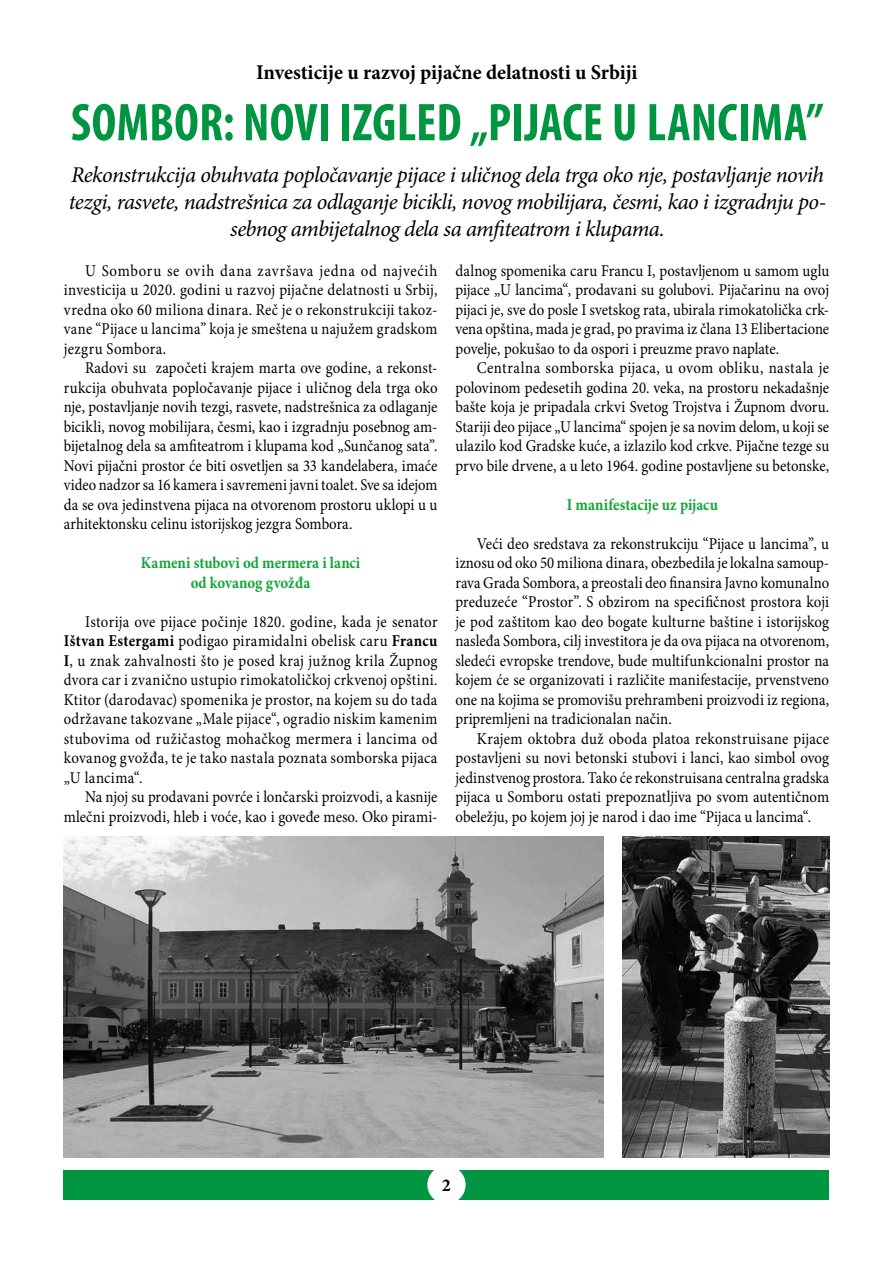
<style>
.page{position:relative;width:893px;height:1263px;background:#fff}
.page>*{position:absolute;margin:0;border:0;box-sizing:border-box;transform-origin:0 0}
.t1{font:700 condensed 53.55px "Myriad Pro";letter-spacing:.005em;color:#009641;scale:.95 1}
.t2{font:italic 22.5px/27px "Minion Pro";letter-spacing:-.025em;color:#000;text-align:center}
.t3{font:700 21px "Minion Pro";letter-spacing:-.005em;color:#000}
.t4{font:700 18px "Minion Pro";color:#000}
.t5{font:16.5px/19.5px "Minion Pro";letter-spacing:.005em;color:#000;text-align:justify;scale:.9 1}
.t6{font:700 16.5px/19.5px "Minion Pro";color:#13a538;text-align:center;scale:.9 1}
.s1{font-weight:700}
</style>
<div class="page">
<div style="left:64px;top:1170px;width:765px;height:29px;background:#009641"></div>
<div style="left:427px;top:1165px;width:39px;height:39px;background:#fff;border-radius:50%"></div>
<img style="left:622px;top:836px;width:207px;height:322px">
<img style="left:64px;top:836px;width:540px;height:322px">
<p class="t3" style="left:256px;top:60px;width:383px">Investicije u razvoj pijačne delatnosti u Srbiji</p>
<h1 class="t1" style="left:71px;top:89px;width:794px">SOMBOR: NOVI IZGLED „PIJACE U LANCIMA”</h1>
<p class="t2" style="left:69px;top:162px;width:759px">Rekonstrukcija obuhvata popločavanje pijace i uličnog dela trga oko nje, postavljanje novih tezgi, rasvete, nadstrešnica za odlaganje bicikli, novog mobilijara, česmi, kao i izgradnju po&shy;sebnog ambijetalnog dela sa amfiteatrom i klupama.</p>
<p class="t5" style="left:64px;top:261px;width:417px;text-indent:21px">U Somboru se ovih dana završava jedna od najvećih investicija u 2020. godini u razvoj pijačne delatnosti u Srbij, vredna oko 60 miliona dinara. Reč je o rekonstrukciji takoz&shy;vane “Pijace u lancima” koja je smeštena u najužem gradskom jezgru Sombora.</p>
<p class="t5" style="left:64px;top:358px;width:417px;text-indent:21px">Radovi su započeti krajem marta ove godine, a rekonst&shy;rukcija obuhvata popločavanje pijace i uličnog dela trga oko nje, postavljanje novih tezgi, rasvete, nadstrešnica za odlaganje bicikli, novog mobilijara, česmi, kao i izgradnju posebnog am&shy;bijetalnog dela sa amfiteatrom i klupama kod „Sunčanog sata”.<br>Novi pijačni prostor će biti osvetljen sa 33 kandelabera, imaće video nadzor sa 16 kamera i savremeni javni toalet. Sve sa idejom da se ova jedinstvena pijaca na otvorenom prostoru uklopi u u arhitektonsku celinu istorijskog jezgra Sombora.</p>
<p class="t6" style="left:141px;top:554px;width:245px">Kameni stubovi od mermera i lanci od kovanog gvožđa</p>
<p class="t5" style="left:64px;top:612px;width:417px;text-indent:21px">Istorija ove pijace počinje 1820. godine, kada je senator <span class="s1">Ištvan Estergami</span> podigao piramidalni obelisk caru <span class="s1">Francu I</span>, u znak zahvalnosti što je posed kraj južnog krila Župnog dvora car i zvanično ustupio rimokatoličkoj crkvenoj opštini.<br>Ktitor (darodavac) spomenika je prostor, na kojem su do tada održavane takozvane „Male pijace“, ogradio niskim kamenim stubovima od ružičastog mohačkog mermera i lancima od kovanog gvožđa, te je tako nastala poznata somborska pijaca „U lancima“.</p>
<p class="t5" style="left:64px;top:787px;width:417px;text-align:right">Na njoj su prodavani povrće i lončarski proizvodi, a kasnije mlečni proizvodi, hleb i voće, kao i goveđe meso. Oko pirami-</p>
<p class="t5" style="left:455px;top:261px;width:417px">dalnog spomenika caru Francu I, postavljenom u samom uglu pijace „U lancima“, prodavani su golubovi. Pijačarinu na ovoj pijaci je, sve do posle I svetskog rata, ubirala rimokatolička crk&shy;vena opština, mada je grad, po pravima iz člana 13 Elibertacione povelje, pokušao to da ospori i preuzme pravo naplate.</p>
<p class="t5" style="left:455px;top:358px;width:417px;text-indent:21px">Centralna somborska pijaca, u ovom obliku, nastala je polovinom pedesetih godina 20. veka, na prostoru nekadašnje bašte koja je pripadala crkvi Svetog Trojstva i Župnom dvoru.<br>Stariji deo pijace „U lancima“ spojen je sa novim delom, u koji se ulazilo kod Gradske kuće, a izlazilo kod crkve. Pijačne tezge su prvo bile drvene, a u leto 1964. godine postavljene su betonske,</p>
<p class="t6" style="left:567px;top:495px;width:169px">I manifestacije uz pijacu</p>
<p class="t5" style="left:455px;top:534px;width:417px;text-indent:21px">Veći deo sredstava za rekonstrukciju “Pijace u lancima”, u iznosu od oko 50 miliona dinara, obezbedila je lokalna samoup&shy;rava Grada Sombora, a preostali deo finansira Javno komunalno preduzeće “Prostor”. S obzirom na specifičnost prostora koji je pod zaštitom kao deo bogate kulturne baštine i istorijskog nasleđa Sombora, cilj investitora je da ova pijaca na otvorenom, sledeći evropske trendove, bude multifunkcionalni prostor na kojem će se organizovati i različite manifestacije, prvenstveno one na kojima se promovišu prehrambeni proizvodi iz regiona, pripremljeni na tradicionalan način.</p>
<p class="t5" style="left:455px;top:729px;width:417px;text-indent:21px">Krajem oktobra duž oboda platoa rekonstruisane pijace postavljeni su novi betonski stubovi i lanci, kao simbol ovog jedinstvenog prostora. Tako će rekonstruisana centralna gradska pijaca u Somboru ostati prepoznatljiva po svom autentičnom obeležju, po kojem joj je narod i dao ime “Pijaca u lancima“.</p>
<p class="t4" style="left:442px;top:1175px;width:10px">2</p>
</div>
